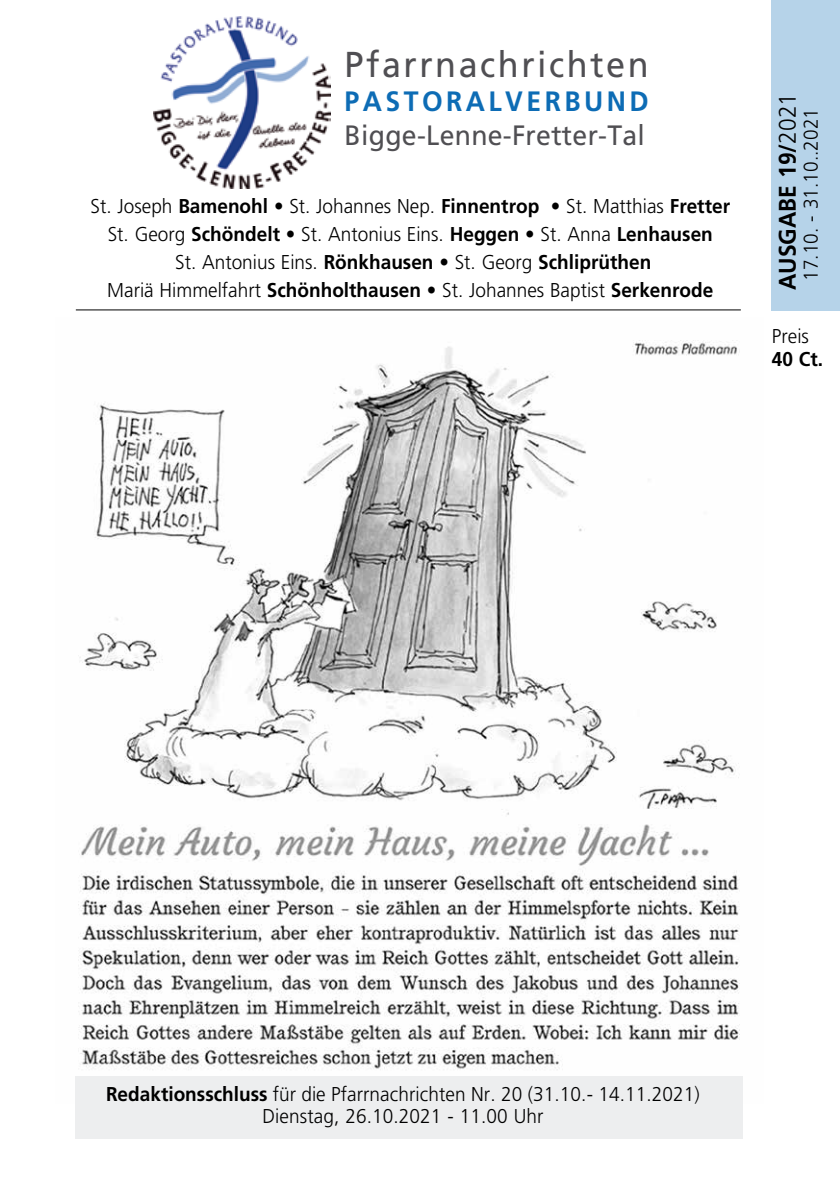
<style>
.page{position:relative;width:840px;height:1191px;background:#fff}
.page>*{position:absolute;margin:0;border:0;box-sizing:border-box;transform-origin:0 0}
.t1{font:36px "Frutiger";letter-spacing:.075em;color:#504f53;scale:.95 1}
.t2{font:28px "Frutiger";letter-spacing:.01em;color:#504f53;scale:.95 1}
.t3{font:700 28px "Frutiger";letter-spacing:.13em;color:#0d6cb5;scale:.95 1}
.t4{font:700 24px "Frutiger";color:#000;scale:.95 1}
.t5{font:300 20px/28px "Frutiger";color:#000;text-align:center;scale:.95 1}
.t6{font:700 20px "Frutiger";color:#000;scale:.95 1}
.s1{font-weight:700}
.s2{font-weight:300}
</style>
<div class="page">
<img style="left:75px;top:340px;width:668px;height:763px">
<div style="left:771px;top:0;width:68px;height:310px;background:#b6d3e9"></div>
<div style="left:76px;top:1076px;width:666px;height:62px;background:#edeeef"></div>
<hr style="left:76px;top:309px;width:664px;height:1px;background:#000">
<img style="left:153px;top:17px;width:177px;height:172px">
<h1 class="t1" style="left:344px;top:44px;width:321px">Pfarrnachrichten</h1>
<h2 class="t3" style="left:344px;top:85px;width:321px">PASTORALVERBUND</h2>
<h2 class="t2" style="left:344px;top:118px;width:317px">Bigge-Lenne-Fretter-Tal</h2>
<p class="t5" style="left:91px;top:191px;width:674px">St. Joseph <span class="s1">Bamenohl</span> • St. Johannes Nep. <span class="s1">Finnentrop</span> • St. Matthias <span class="s1">Fretter </span>St. Georg <span class="s1">Schöndelt</span> • St. Antonius Eins. <span class="s1">Heggen</span> • St. Anna <span class="s1">Lenhausen<br></span>St. Antonius Eins. <span class="s1">Rönkhausen</span> • St. Georg <span class="s1">Schliprüthen<br></span>Mariä Himmelfahrt <span class="s1">Schönholthausen •</span> St. Johannes Baptist <span class="s1">Serkenrode</span></p>
<p class="t4" style="left:772px;top:290px;width:209px;rotate:-90deg">AUSGABE 19/<span class="s2">2021</span></p>
<p class="t5" style="left:796px;top:281px;width:184px;rotate:-90deg">17.10. - 31.10..2021</p>
<p class="t5" style="left:771px;top:322px;width:40px">Preis</p>
<p class="t6" style="left:771px;top:347px;width:55px">40 Ct.</p>
<p class="t5" style="left:106px;top:1083px;width:626px;line-height:22px"><span class="s1">Redaktionsschluss</span> für die Pfarrnachrichten Nr. 20 (31.10.- 14.11.2021)<br>Dienstag, 26.10.2021 - 11.00 Uhr</p>
</div>
